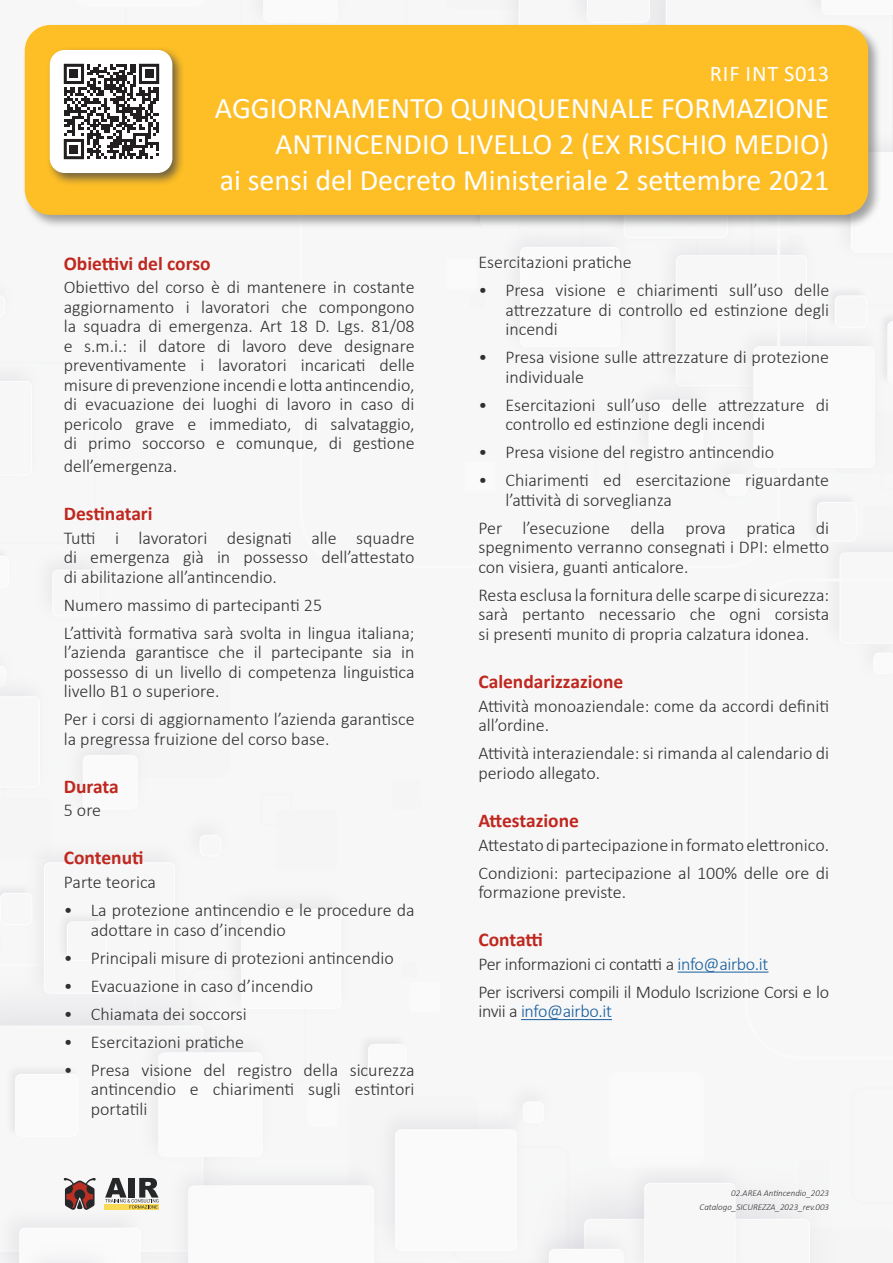
<style>
.page{position:relative;width:893px;height:1263px;background:#fff}
.page>*{position:absolute;margin:0;border:0;box-sizing:border-box;transform-origin:0 0}
.t1{font:30px/36px "Calibri";color:#fff;text-align:right}
.Titolo_Paragrafo{font:22.5px "Calibri";letter-spacing:.04em;color:#fff}
.Titolo_Sottoparagraf{font:700 19.5px "Calibri";color:#bf271f}
.Corpo_Testo{font:300 18px/19.5px "Calibri";color:#312f30}
.Corpo_Testo-2{font:300 18px/19.5px "Calibri";letter-spacing:-.02em;color:#312f30}
.t2{font:italic 300 9px/13.5px "Calibri";color:#312f30;text-align:right}
.s1{color:#175d9e}
</style>
<div class="page">
<img style="left:0;top:0;width:893px;height:1263px">
<div style="left:22px;top:23px;width:861px;height:206px;background:#474849;opacity:.5"></div>
<div style="left:25px;top:25px;width:843px;height:190px;background:#fdbe26;border-radius:26px"></div>
<hr style="left:677px;top:972px;width:91px;height:1px;background:#175d9e">
<hr style="left:521px;top:1019px;width:91px;height:1px;background:#175d9e">
<svg style="left:105px;top:1208px;width:54px;height:2px"></svg>
<svg style="left:105px;top:1178px;width:54px;height:30px"></svg>
<svg style="left:64px;top:1178px;width:32px;height:32px"></svg>
<div style="left:46px;top:46px;width:139px;height:140px;background:#474849;opacity:.75"></div>
<div style="left:50px;top:50px;width:122px;height:123px;background:#fff;border-radius:15px"></div>
<svg style="left:64px;top:64px;width:95px;height:95px"></svg>
<div style="left:70px;top:70px;width:8px;height:8px;background:#231f20"></div>
<div style="left:145px;top:70px;width:8px;height:8px;background:#231f20"></div>
<div style="left:70px;top:145px;width:8px;height:8px;background:#231f20"></div>
<p class="Titolo_Paragrafo" style="left:710px;top:58px;width:121px">RIF INT S013</p>
<p class="t1" style="left:215px;top:89px;width:616px">AGGIORNAMENTO QUINQUENNALE FORMAZIONE<br>ANTINCENDIO LIVELLO 2 (EX RISCHIO MEDIO)</p>
<p class="t1" style="left:220px;top:161px;width:611px">ai sensi del Decreto Ministeriale 2 settembre 2021</p>
<p class="Titolo_Sottoparagraf" style="left:64px;top:249px;width:148px">Obiettivi del corso</p>
<p class="Corpo_Testo" style="left:64px;top:277px;width:352px;text-align:justify">Obiettivo del corso è di mantenere in costante aggiornamento i lavoratori che compongono la squadra di emergenza. Art 18 D. Lgs. 81/08 e s.m.i.: il datore di lavoro deve designare preventivamente i lavoratori incaricati delle misure di prevenzione incendi e lotta antincendio, di evacuazione dei luoghi di lavoro in caso di pericolo grave e immediato, di salvataggio, di primo soccorso e comunque, di gestione</p>
<p class="Corpo_Testo" style="left:64px;top:456px;width:115px">dell’emergenza.</p>
<p class="Titolo_Sottoparagraf" style="left:64px;top:499px;width:90px">Destinatari</p>
<p class="Corpo_Testo" style="left:64px;top:528px;width:352px;text-align:justify">Tutti i lavoratori designati alle squadre di emergenza già in possesso dell’attestato di abilitazione all’antincendio.</p>
<p class="Corpo_Testo" style="left:64px;top:595px;width:260px">Numero massimo di partecipanti 25</p>
<p class="Corpo_Testo" style="left:64px;top:623px;width:352px;text-align:justify">L’attività formativa sarà svolta in lingua italiana; l’azienda garantisce che il partecipante sia in possesso di un livello di competenza linguistica livello B1 o superiore.</p>
<p class="Corpo_Testo" style="left:64px;top:709px;width:352px">Per i corsi di aggiornamento l’azienda garantisce la pregressa fruizione del corso base.</p>
<p class="Titolo_Sottoparagraf" style="left:64px;top:772px;width:56px">Durata</p>
<p class="Corpo_Testo" style="left:64px;top:800px;width:39px">5 ore</p>
<p class="Titolo_Sottoparagraf" style="left:64px;top:844px;width:81px">Contenuti</p>
<p class="Corpo_Testo" style="left:64px;top:872px;width:94px">Parte teorica</p>
<p class="Corpo_Testo" style="left:91px;top:900px;width:325px;text-indent:-27px">• La protezione antincendio e le procedure da adottare in caso d’incendio</p>
<p class="Corpo_Testo" style="left:64px;top:948px;width:332px">• Principali misure di protezioni antincendio</p>
<p class="Corpo_Testo" style="left:64px;top:976px;width:251px">• Evacuazione in caso d’incendio</p>
<p class="Corpo_Testo" style="left:64px;top:1004px;width:185px">• Chiamata dei soccorsi</p>
<p class="Corpo_Testo" style="left:64px;top:1032px;width:182px">• Esercitazioni pratiche</p>
<p class="Corpo_Testo" style="left:91px;top:1060px;width:325px;text-align:justify;text-indent:-27px">• Presa visione del registro della sicurezza antincendio e chiarimenti sugli estintori portatili</p>
<p class="Corpo_Testo" style="left:478px;top:252px;width:155px">Esercitazioni pratiche</p>
<p class="Corpo_Testo" style="left:505px;top:280px;width:325px;text-align:justify;text-indent:-27px">• Presa visione e chiarimenti sull’uso delle attrezzature di controllo ed estinzione degli incendi</p>
<p class="Corpo_Testo" style="left:505px;top:347px;width:325px;text-indent:-27px">• Presa visione sulle attrezzature di protezione individuale</p>
<p class="Corpo_Testo" style="left:505px;top:395px;width:325px;text-indent:-27px">• Esercitazioni sull’uso delle attrezzature di controllo ed estinzione degli incendi</p>
<p class="Corpo_Testo" style="left:478px;top:442px;width:297px">• Presa visione del registro antincendio</p>
<p class="Corpo_Testo" style="left:505px;top:470px;width:325px;text-indent:-27px">• Chiarimenti ed esercitazione riguardante l’attività di sorveglianza</p>
<p class="Corpo_Testo" style="left:478px;top:518px;width:352px;text-align:justify">Per l’esecuzione della prova pratica di spegnimento verranno consegnati i DPI: elmetto con visiera, guanti anticalore.</p>
<p class="Corpo_Testo" style="left:478px;top:585px;width:352px;text-align:justify">Resta esclusa la fornitura delle scarpe di sicurezza: sarà pertanto necessario che ogni corsista si presenti munito di propria calzatura idonea.</p>
<p class="Titolo_Sottoparagraf" style="left:478px;top:668px;width:147px">Calendarizzazione</p>
<p class="Corpo_Testo" style="left:478px;top:696px;width:352px">Attività monoaziendale: come da accordi definiti all’ordine.</p>
<p class="Corpo_Testo" style="left:478px;top:743px;width:352px">Attività interaziendale: si rimanda al calendario di periodo allegato.</p>
<p class="Titolo_Sottoparagraf" style="left:478px;top:806px;width:102px">Attestazione</p>
<p class="Corpo_Testo" style="left:478px;top:835px;width:352px">Attestato di partecipazione in formato elettronico.</p>
<p class="Corpo_Testo" style="left:478px;top:863px;width:352px">Condizioni: partecipazione al 100% delle ore di formazione previste.</p>
<p class="Titolo_Sottoparagraf" style="left:478px;top:926px;width:66px">Contatti</p>
<p class="Corpo_Testo-2" style="left:478px;top:954px;width:292px">Per informazioni ci contatti a <span class="s1">info@airbo.it</span></p>
<p class="Corpo_Testo-2" style="left:478px;top:982px;width:352px">Per iscriversi compili il Modulo Iscrizione Corsi e lo invii a <span class="s1">info@airbo.it</span></p>
<p class="t2" style="left:700px;top:1186px;width:131px">02.AREA Antincendio_2023<br>Catalogo_SICUREZZA_2023_rev.003</p>
</div>
